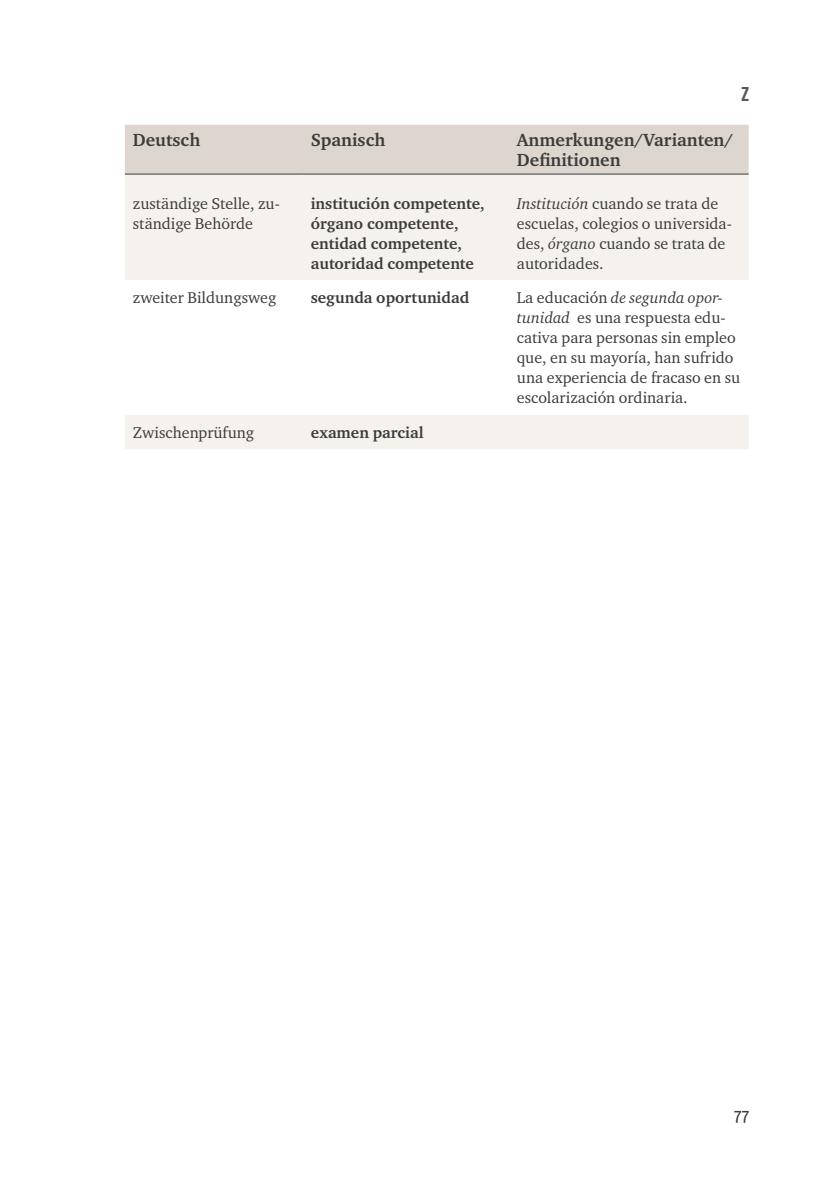
<style>
.page{position:relative;width:840px;height:1191px;background:#fff}
.page>*{position:absolute;margin:0;border:0;box-sizing:border-box;transform-origin:0 0}
.t1{font:700 condensed 20px "Fago Pro";color:#575756}
.t2{font:700 18px/20px "Charter ITC Pro";color:#3c3c3b}
.t3{font:18px "Fago Pro";color:#3c3c3b}
.id7611{font:16px/20px "Charter ITC Pro";color:#3c3c3b}
.id7615{font:700 16px/20px "Charter ITC Pro";color:#3c3c3b}
.id244{font:16px/20px "Charter ITC Pro";color:#3c3c3b}
.s1{font-style:italic}
</style>
<div class="page">
<div style="left:125px;top:125px;width:623px;height:49px;background:#ddd6ce"></div>
<div style="left:125px;top:175px;width:623px;height:274px;background:#f5f2ee"></div>
<svg style="left:125px;top:280px;width:623px;height:135px"></svg>
<hr style="left:125px;top:174px;width:177px;height:1px;background:#3c3c3b">
<hr style="left:302px;top:174px;width:206px;height:1px;background:#3c3c3b">
<hr style="left:508px;top:174px;width:240px;height:1px;background:#3c3c3b">
<p class="t1" style="left:740px;top:82px;width:10px">Z</p>
<p class="t2" style="left:133px;top:130px;width:69px">Deutsch</p>
<p class="t2" style="left:310px;top:130px;width:76px">Spanisch</p>
<p class="t2" style="left:516px;top:130px;width:218px">Anmerkungen/Varianten/<br>Definitionen</p>
<p class="id244" style="left:133px;top:193px;width:148px">zuständige Stelle, zu&shy;ständige Behörde</p>
<p class="id7615" style="left:310px;top:193px;width:175px">institución competente, órgano competente,</p>
<p class="id7615" style="left:310px;top:233px;width:165px">entidad competente, autoridad competente</p>
<p class="id7611" style="left:516px;top:193px;width:216px"><span class="s1">Institución</span> cuando se trata de escuelas, colegios o universida&shy;des, <span class="s1">órgano</span> cuando se trata de autoridades.</p>
<p class="id244" style="left:133px;top:288px;width:145px">zweiter Bildungsweg</p>
<p class="id7615" style="left:310px;top:288px;width:160px">segunda oportunidad</p>
<p class="id7611" style="left:516px;top:288px;width:225px">La educación <span class="s1">de segunda opor&shy;tunidad</span> es una respuesta edu&shy;cativa para personas sin empleo que, en su mayoría, han sufrido una experiencia de fracaso en su escolarización ordinaria.</p>
<p class="id244" style="left:133px;top:422px;width:123px">Zwischenprüfung</p>
<p class="id7615" style="left:310px;top:422px;width:114px">examen parcial</p>
<p class="t3" style="left:733px;top:1103px;width:16px">77</p>
</div>
